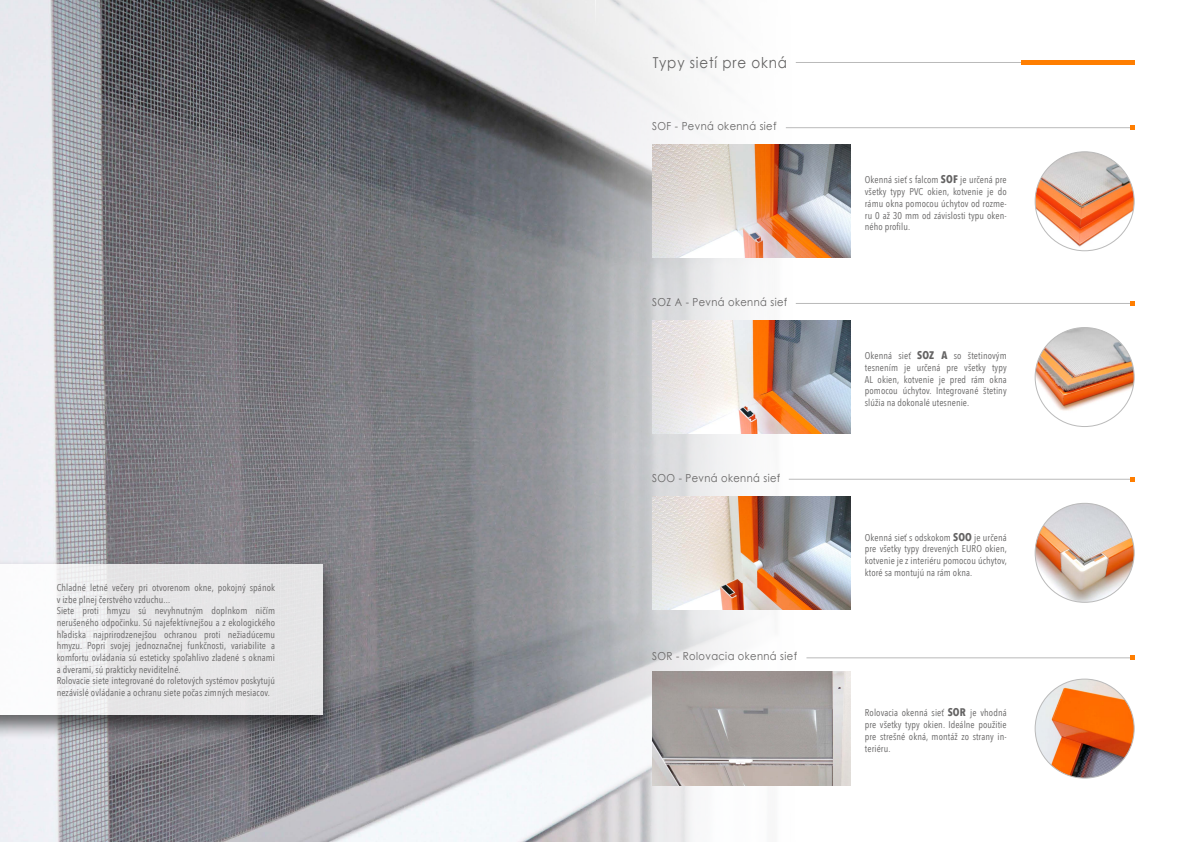
<style>
.page{position:relative;width:1191px;height:842px;background:#fff}
.page>*{position:absolute;margin:0;border:0;box-sizing:border-box;transform-origin:0 0}
.t1{font:15px "Century Gothic";letter-spacing:.06em;color:#646363;scale:.9 1}
.t2{font:11px "Century Gothic";letter-spacing:.04em;color:#646363;scale:.9 1}
.t3{font:9.8px/11.8px "Avenir Next Condensed";letter-spacing:.01em;color:#646363;text-align:justify}
.s1{font-weight:700;font-size:11px}
</style>
<div class="page">
<img style="left:595px;top:0;width:233px;height:842px">
<hr style="left:795px;top:62px;width:228px;height:1px;background:#bababa">
<hr style="left:1020px;top:60px;width:114px;height:4px;background:#ff7e00">
<img style="left:652px;top:145px;width:198px;height:113px">
<img style="left:652px;top:496px;width:198px;height:113px">
<img style="left:652px;top:320px;width:198px;height:114px">
<img style="left:652px;top:672px;width:198px;height:113px">
<img style="left:1035px;top:152px;width:99px;height:99px;border-radius:49px">
<img style="left:1035px;top:503px;width:99px;height:99px;border-radius:49px">
<img style="left:1035px;top:328px;width:99px;height:98px;border-radius:49px">
<img style="left:1035px;top:679px;width:99px;height:99px;border-radius:49px">
<hr style="left:786px;top:128px;width:345px;height:1px;background:#bababa">
<hr style="left:795px;top:303px;width:336px;height:1px;background:#bababa">
<hr style="left:788px;top:479px;width:343px;height:1px;background:#bababa">
<hr style="left:806px;top:658px;width:325px;height:1px;background:#bababa">
<svg style="left:1130px;top:125px;width:4px;height:5px"></svg>
<svg style="left:1130px;top:301px;width:4px;height:4px"></svg>
<svg style="left:1130px;top:477px;width:4px;height:4px"></svg>
<svg style="left:1130px;top:656px;width:4px;height:4px"></svg>
<svg style="left:0;top:0;width:595px;height:842px;background:#8e8e94"></svg>
<div style="left:0;top:558px;width:340px;height:182px;background:#000;opacity:.75"></div>
<div style="left:0;top:564px;width:323px;height:150px;background:linear-gradient(to right,#f6f7f8,#dfdfe0)"></div>
<p class="t3" style="left:57px;top:582px;width:220px;text-align:left">Chladné letné večery pri otvorenom okne, pokojný spánok v izbe plnej čerstvého vzduchu...<br>Siete proti hmyzu sú nevyhnutným doplnkom ničím nerušeného odpočinku. Sú najefektívnejšou a z ekologického hľadiska najprirodzenejšou ochranou proti nežiadúcemu hmyzu. Popri svojej jednoznačnej funkčnosti, variabilite a komfortu ovládania sú esteticky spoľahlivo zladené s oknami a dverami, sú prakticky neviditelné.<br>Rolovacie siete integrované do roletových systémov poskytujú nezávislé ovládanie a ochranu siete počas zimných mesiacov.</p>
<p class="t1" style="left:652px;top:52px;width:151px">Typy sietí pre okná</p>
<p class="t2" style="left:652px;top:118px;width:140px">SOF - Pevná okenná sieť</p>
<p class="t2" style="left:652px;top:294px;width:152px">SOZ A - Pevná okenná sieť</p>
<p class="t2" style="left:652px;top:470px;width:144px">SOO - Pevná okenná sieť</p>
<p class="t2" style="left:652px;top:649px;width:162px">SOR - Rolovacia okenná sieť</p>
<p class="t3" style="left:865px;top:173px;width:143px">Okenná sieť s falcom <span class="s1">SOF</span> je určená pre všetky typy PVC okien, kotvenie je do rámu okna pomocou úchytov od rozme&shy;ru 0 až 30 mm od závislosti typu oken&shy;ného profilu.</p>
<p class="t3" style="left:865px;top:349px;width:143px">Okenná sieť <span class="s1">SOZ A</span> so štetinovým tesnením je určená pre všetky typy AL okien, kotvenie je pred rám okna pomocou úchytov. Integrované štetiny slúžia na dokonalé utesnenie.</p>
<p class="t3" style="left:865px;top:531px;width:144px">Okenná sieť s odskokom <span class="s1">SOO</span> je určená pre všetky typy drevených EURO okien, kotvenie je z interiéru pomocou úchytov, ktoré sa montujú na rám okna.</p>
<p class="t3" style="left:865px;top:707px;width:143px">Rolovacia okenná sieť <span class="s1">SOR</span> je vhodná pre všetky typy okien. Ideálne použitie pre strešné okná, montáž zo strany in&shy;teriéru.</p>
</div>
